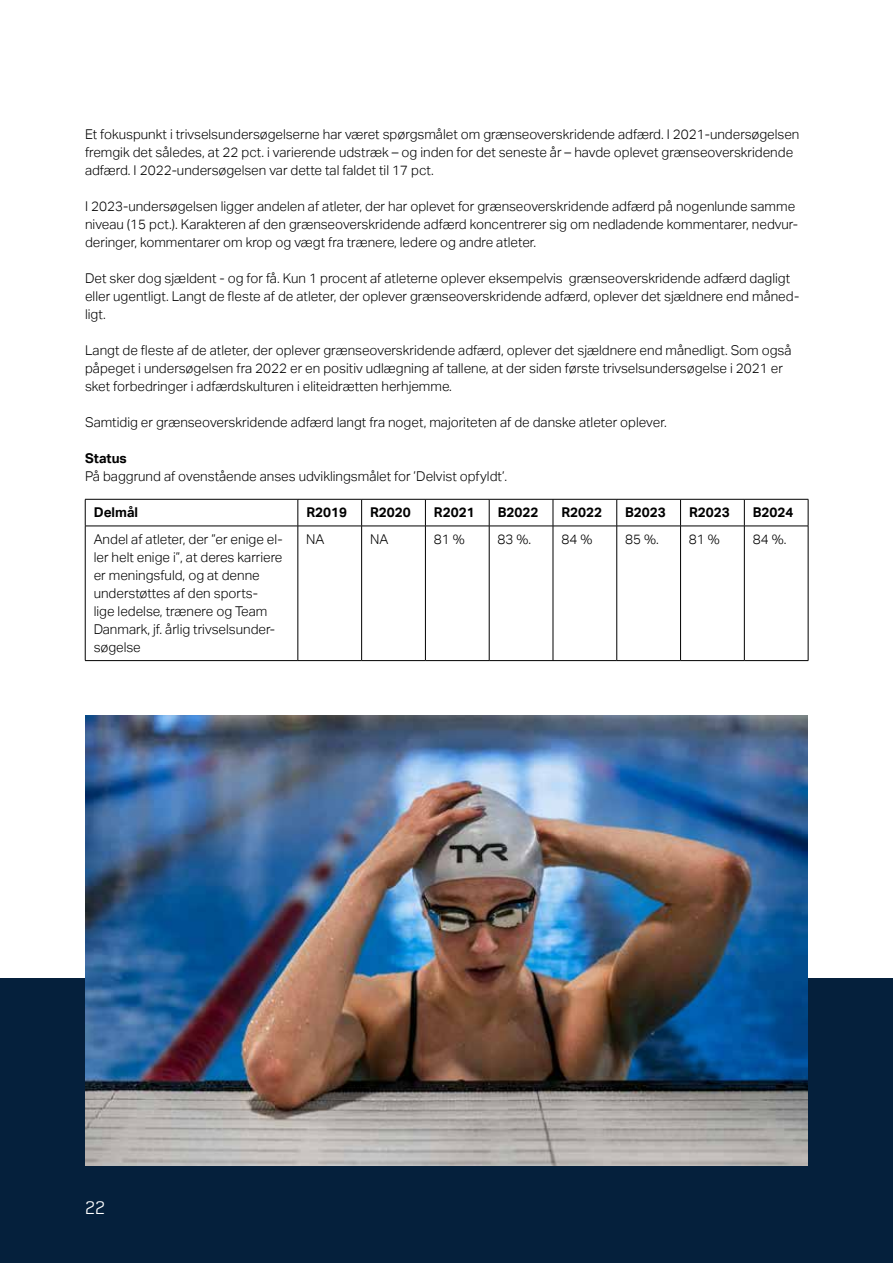
<style>
.page{position:relative;width:893px;height:1263px;background:#fff}
.page>*{position:absolute;margin:0;border:0;box-sizing:border-box;transform-origin:0 0}
.t1{font:18px "Team Danmark 4";color:#fff}
.t2{font:300 13.5px/18px "Aktiv Grotesk";color:#000}
.t3{font:700 13.5px "Aktiv Grotesk";color:#000}
</style>
<div class="page">
<hr style="left:85px;top:499px;width:213px;height:1px;background:#000">
<svg style="left:85px;top:499px;width:1px;height:27px"></svg>
<hr style="left:298px;top:499px;width:64px;height:1px;background:#000">
<svg style="left:298px;top:499px;width:1px;height:27px"></svg>
<hr style="left:362px;top:499px;width:63px;height:1px;background:#000">
<svg style="left:361px;top:499px;width:1px;height:27px"></svg>
<hr style="left:425px;top:499px;width:64px;height:1px;background:#000">
<svg style="left:425px;top:499px;width:1px;height:27px"></svg>
<hr style="left:489px;top:499px;width:64px;height:1px;background:#000">
<svg style="left:489px;top:499px;width:1px;height:27px"></svg>
<hr style="left:553px;top:499px;width:64px;height:1px;background:#000">
<svg style="left:553px;top:499px;width:1px;height:27px"></svg>
<hr style="left:617px;top:499px;width:64px;height:1px;background:#000">
<svg style="left:616px;top:499px;width:1px;height:27px"></svg>
<hr style="left:681px;top:499px;width:63px;height:1px;background:#000">
<svg style="left:680px;top:499px;width:1px;height:27px"></svg>
<hr style="left:744px;top:499px;width:64px;height:1px;background:#000">
<svg style="left:744px;top:499px;width:1px;height:27px"></svg>
<svg style="left:808px;top:499px;width:1px;height:27px"></svg>
<hr style="left:85px;top:526px;width:213px;height:1px;background:#000">
<hr style="left:85px;top:526px;width:1px;height:134px;background:#000">
<hr style="left:298px;top:526px;width:64px;height:1px;background:#000">
<hr style="left:298px;top:526px;width:1px;height:134px;background:#000">
<hr style="left:362px;top:526px;width:63px;height:1px;background:#000">
<hr style="left:361px;top:526px;width:1px;height:134px;background:#000">
<hr style="left:425px;top:526px;width:64px;height:1px;background:#000">
<hr style="left:425px;top:526px;width:1px;height:134px;background:#000">
<hr style="left:489px;top:526px;width:64px;height:1px;background:#000">
<hr style="left:489px;top:526px;width:1px;height:134px;background:#000">
<hr style="left:553px;top:526px;width:64px;height:1px;background:#000">
<hr style="left:553px;top:526px;width:1px;height:134px;background:#000">
<hr style="left:617px;top:526px;width:64px;height:1px;background:#000">
<hr style="left:616px;top:526px;width:1px;height:134px;background:#000">
<hr style="left:681px;top:526px;width:63px;height:1px;background:#000">
<hr style="left:680px;top:526px;width:1px;height:134px;background:#000">
<hr style="left:744px;top:526px;width:64px;height:1px;background:#000">
<hr style="left:744px;top:526px;width:1px;height:134px;background:#000">
<hr style="left:808px;top:526px;width:1px;height:134px;background:#000">
<hr style="left:85px;top:660px;width:213px;height:1px;background:#000">
<hr style="left:298px;top:660px;width:64px;height:1px;background:#000">
<hr style="left:362px;top:660px;width:63px;height:1px;background:#000">
<hr style="left:425px;top:660px;width:64px;height:1px;background:#000">
<hr style="left:489px;top:660px;width:64px;height:1px;background:#000">
<hr style="left:553px;top:660px;width:64px;height:1px;background:#000">
<hr style="left:617px;top:660px;width:64px;height:1px;background:#000">
<hr style="left:681px;top:660px;width:63px;height:1px;background:#000">
<hr style="left:744px;top:660px;width:64px;height:1px;background:#000">
<div style="left:0;top:978px;width:893px;height:285px;background:#05203c"></div>
<img style="left:85px;top:715px;width:723px;height:450px">
<p class="t2" style="left:85px;top:125px;width:716px">Et fokuspunkt i trivselsundersøgelserne har været spørgsmålet om grænseoverskridende adfærd. I 2021-undersøgelsen fremgik det således, at 22 pct. i varierende udstræk – og inden for det seneste år – havde oplevet grænseoverskridende adfærd. I 2022-undersøgelsen var dette tal faldet til 17 pct.</p>
<p class="t2" style="left:85px;top:197px;width:714px">I 2023-undersøgelsen ligger andelen af atleter, der har oplevet for grænseoverskridende adfærd på nogenlunde samme niveau (15 pct.). Karakteren af den grænseoverskridende adfærd koncentrerer sig om nedladende kommentarer, nedvur&shy;deringer, kommentarer om krop og vægt fra trænere, ledere og andre atleter.</p>
<p class="t2" style="left:85px;top:269px;width:716px">Det sker dog sjældent - og for få. Kun 1 procent af atleterne oplever eksempelvis grænseoverskridende adfærd dagligt eller ugentligt. Langt de fleste af de atleter, der oplever grænseoverskridende adfærd, oplever det sjældnere end måned&shy;ligt.</p>
<p class="t2" style="left:85px;top:341px;width:708px">Langt de fleste af de atleter, der oplever grænseoverskridende adfærd, oplever det sjældnere end månedligt. Som også påpeget i undersøgelsen fra 2022 er en positiv udlægning af tallene, at der siden første trivselsundersøgelse i 2021 er sket forbedringer i adfærdskulturen i eliteidrætten herhjemme.</p>
<p class="t2" style="left:85px;top:413px;width:583px">Samtidig er grænseoverskridende adfærd langt fra noget, majoriteten af de danske atleter oplever.</p>
<p class="t3" style="left:85px;top:450px;width:43px">Status</p>
<p class="t2" style="left:85px;top:467px;width:424px">På baggrund af ovenstående anses udviklingsmålet for ’Delvist opfyldt’.</p>
<p class="t3" style="left:94px;top:505px;width:46px">Delmål</p>
<p class="t3" style="left:306px;top:505px;width:42px">R2019</p>
<p class="t3" style="left:370px;top:505px;width:42px">R2020</p>
<p class="t3" style="left:434px;top:505px;width:42px">R2021</p>
<p class="t3" style="left:498px;top:505px;width:42px">B2022</p>
<p class="t3" style="left:561px;top:505px;width:42px">R2022</p>
<p class="t3" style="left:625px;top:505px;width:42px">B2023</p>
<p class="t3" style="left:689px;top:505px;width:42px">R2023</p>
<p class="t3" style="left:753px;top:505px;width:42px">B2024</p>
<p class="t2" style="left:94px;top:530px;width:191px">Andel af atleter, der ”er enige el&shy;ler helt enige i”, at deres karriere er meningsfuld, og at denne understøttes af den sports-<br>lige ledelse, trænere og Team<br>Danmark, jf. årlig trivselsunder&shy;søgelse</p>
<p class="t2" style="left:306px;top:530px;width:20px">NA</p>
<p class="t2" style="left:370px;top:530px;width:20px">NA</p>
<p class="t2" style="left:434px;top:530px;width:32px">81 %</p>
<p class="t2" style="left:498px;top:530px;width:35px">83 %.</p>
<p class="t2" style="left:561px;top:530px;width:32px">84 %</p>
<p class="t2" style="left:625px;top:530px;width:35px">85 %.</p>
<p class="t2" style="left:689px;top:530px;width:32px">81 %</p>
<p class="t2" style="left:753px;top:530px;width:35px">84 %.</p>
<h1 class="t1" style="left:85px;top:1199px;width:22px">22</h1>
</div>
